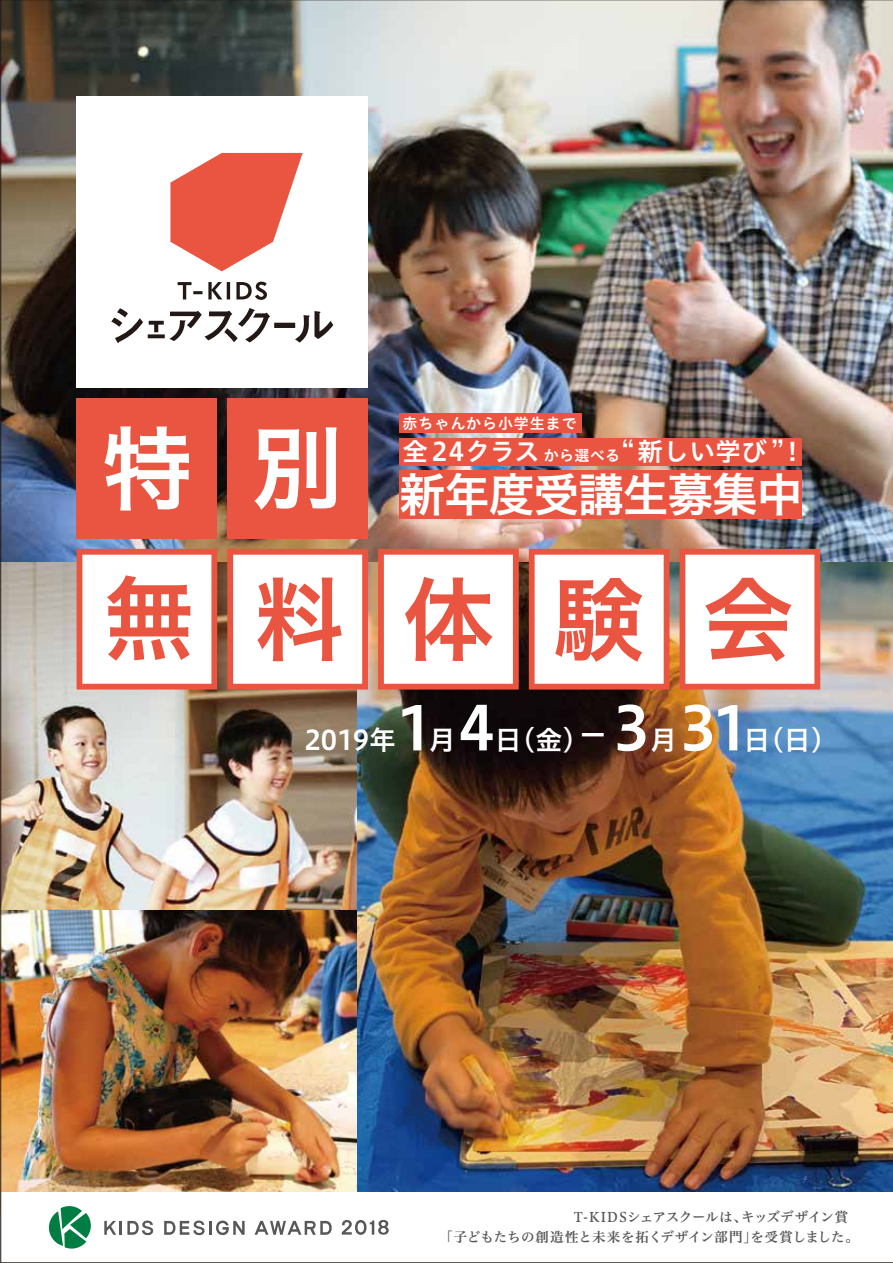
<style>
.page{position:relative;width:893px;height:1263px;background:#fff}
.page>*{position:absolute;margin:0;border:0;box-sizing:border-box;transform-origin:0 0}
.t1{font:92.4px "Hiragino UD Sans Std W6";letter-spacing:.62em;color:#ea5541}
.t2{font:92.4px "Hiragino UD Sans Std W6";color:#fff}
.t3{font:60px "Hiragino UD Sans Std W6";color:#fff}
.t4{font:46.5px "Hiragino UD Sans Std W6";letter-spacing:-.04em;color:#fff}
.t5{font:27px "Hiragino UD Sans Std W6";color:#fff}
.t6{font:25.5px "Hiragino UD Sans Std W6";letter-spacing:.02em;color:#fff}
.t7{font:15px "Hiragino UD Sans Std W6";letter-spacing:.06em;color:#fff}
.t8{font:13.5px/19px "Hiragino UD Serif Std W6";letter-spacing:-.005em;color:#595857}
.s1{font-size:15px}
</style>
<div class="page">
<img style="left:0;top:0;width:891px;height:561px">
<hr style="left:0;top:935px;width:1px;height:328px;background:#e6e6e6">
<hr style="left:0;top:561px;width:1px;height:383px;background:#e6e6e6">
<img style="left:357px;top:561px;width:534px;height:631px">
<img style="left:3px;top:561px;width:354px;height:631px">
<div style="left:399px;top:438px;width:403px;height:27px;background:#ea5541"></div>
<div style="left:399px;top:470px;width:403px;height:49px;background:#ea5541"></div>
<div style="left:399px;top:414px;width:183px;height:19px;background:#ea5541"></div>
<svg style="left:77px;top:549px;width:140px;height:140px"></svg>
<div style="left:77px;top:97px;width:291px;height:291px;background:#fff"></div>
<svg style="left:227px;top:549px;width:141px;height:140px"></svg>
<svg style="left:378px;top:549px;width:141px;height:140px"></svg>
<svg style="left:529px;top:549px;width:140px;height:140px"></svg>
<svg style="left:680px;top:549px;width:140px;height:140px"></svg>
<div style="left:77px;top:398px;width:140px;height:141px;background:#ea5541"></div>
<div style="left:227px;top:398px;width:141px;height:141px;background:#ea5541"></div>
<svg style="left:111px;top:282px;width:222px;height:61px"></svg>
<svg style="left:170px;top:153px;width:133px;height:118px"></svg>
<svg style="left:48px;top:1206px;width:43px;height:43px"></svg>
<hr style="left:209px;top:1221px;width:3px;height:14px;background:#595757">
<svg style="left:104px;top:1220px;width:49px;height:15px"></svg>
<svg style="left:164px;top:1220px;width:41px;height:15px"></svg>
<svg style="left:255px;top:1221px;width:77px;height:14px"></svg>
<svg style="left:216px;top:1220px;width:29px;height:15px"></svg>
<svg style="left:342px;top:1220px;width:47px;height:15px"></svg>
<h1 class="t2" style="left:101px;top:398px;width:244px">特 別</h1>
<p class="t7" style="left:403px;top:412px;width:176px">赤ちゃんから小学生まで</p>
<h3 class="t6" style="left:403px;top:432px;width:404px">全24クラス<span class="s1">から選べる</span>“新しい学び ”！</h3>
<h3 class="t4" style="left:399px;top:459px;width:405px">新年度受講生募集中</h3>
<h1 class="t1" style="left:103px;top:549px;width:693px">無料体験会</h1>
<h2 class="t3" style="left:397px;top:682px;width:99px">1 4</h2>
<h3 class="t5" style="left:429px;top:719px;width:28px">月</h3>
<h3 class="t5" style="left:495px;top:719px;width:113px">日（金）ー</h3>
<h3 class="t5" style="left:305px;top:719px;width:93px">2019年</h3>
<h2 class="t3" style="left:614px;top:682px;width:38px">3</h2>
<h3 class="t5" style="left:650px;top:719px;width:28px">月</h3>
<h2 class="t3" style="left:680px;top:682px;width:71px">31</h2>
<h3 class="t5" style="left:743px;top:719px;width:96px">日（日）</h3>
<p class="t8" style="left:439px;top:1207px;width:421px;text-indent:135px">T-K IDSシェアスクールは、キッズデザイン賞「子どもたちの創造性と未来を拓くデザイン部門」を受賞しました。</p>
</div>
